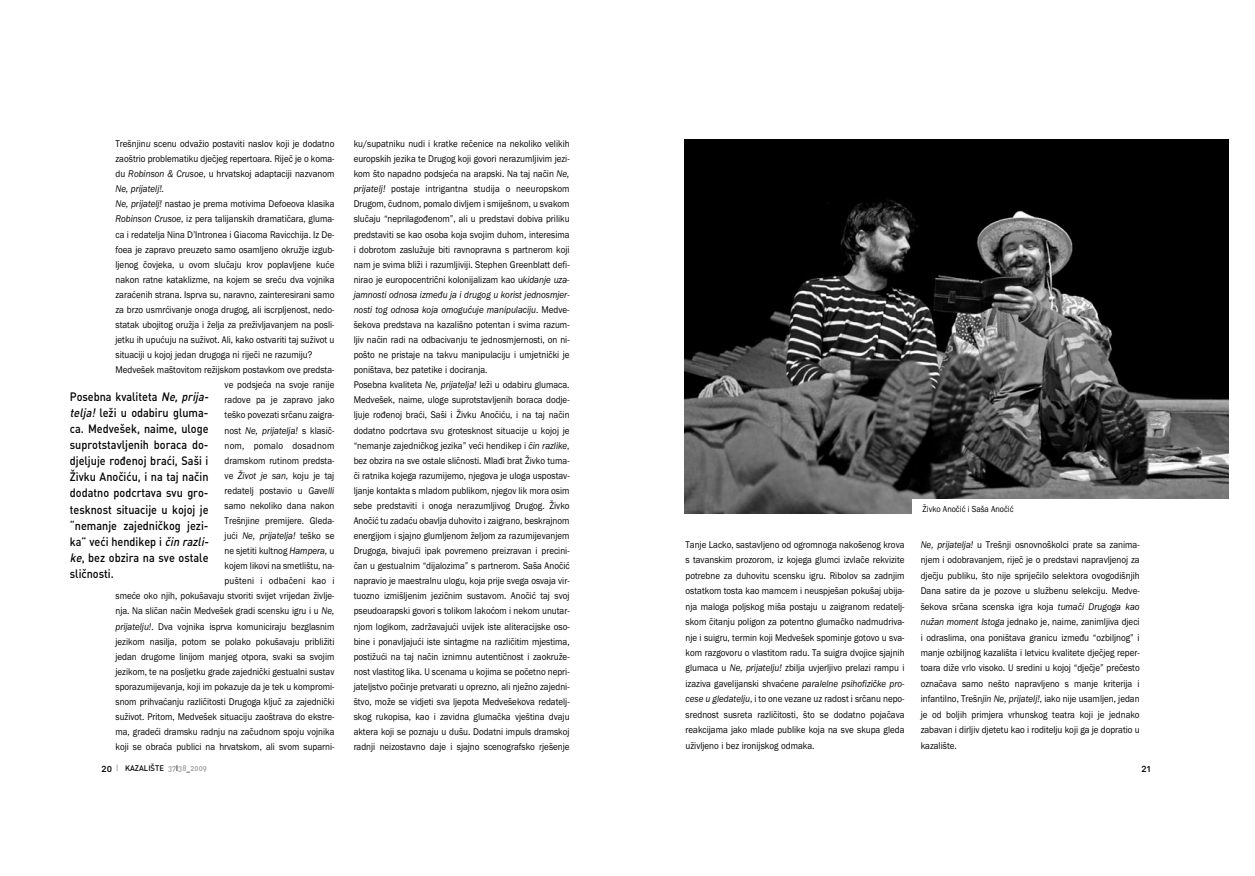
<style>
.page{position:relative;width:1255px;height:876px;background:#fff}
.page>*{position:absolute;margin:0;border:0;box-sizing:border-box;transform-origin:0 0}
.t1{font:12px/16px "DIN Medium Rounded";color:#000;scale:.9 1}
.t2{font:10.05px/15px "Franklin Gothic";color:#000;text-align:justify;scale:.9 1}
.t3{font:italic 10.05px "Franklin Gothic";color:#000;scale:.9 1}
.t4{font:10.05px "Franklin Gothic";letter-spacing:.025em;color:#000;scale:.9 1}
.t5{font:10.05px "DIN Medium Rounded";color:#000}
.t6{font:9px "Franklin Gothic";color:#000;scale:.9 1}
.t7{font:8.1px "DIN Medium Rounded";color:#000;scale:.95 1}
.s1{font-style:italic}
.s2{font-style:normal}
.s3{font-size:10.05px}
.s4{font-size:9px;color:#969696}
.s5{color:#999}
</style>
<div class="page">
<img style="left:684px;top:139px;width:544px;height:374px">
<div style="left:912px;top:499px;width:342px;height:20px;background:#fff"></div>
<p class="t2" style="left:115px;top:137px;width:245px">Trešnjin<span class="s1">u</span> scenu odvažio postaviti naslov koji je dodatno</p>
<p class="t2" style="left:115px;top:152px;width:245px">zaoštrio problematiku dječjeg repertoara. Riječ je o koma-</p>
<p class="t2" style="left:115px;top:167px;width:245px">du <span class="s1">Robinson &amp; Crusoe</span>, u hrvatskoj adaptaciji nazvanom</p>
<p class="t3" style="left:115px;top:186px;width:55px">Ne, prijatelj!.</p>
<p class="t2" style="left:115px;top:197px;width:245px"><span class="s1">Ne, prijatelj!</span> nastao je prema motivima Defoeova klasika</p>
<p class="t2" style="left:115px;top:212px;width:245px"><span class="s1">Robinson Crusoe</span>, iz pera talijanskih dramatičara, gluma-</p>
<p class="t2" style="left:115px;top:227px;width:245px">ca i redatelja Nina D’Intronea i Giacoma Ravicchija. Iz De -</p>
<p class="t2" style="left:115px;top:242px;width:245px">foea je zapravo preuzeto samo osamljeno okružje izgub-</p>
<p class="t2" style="left:115px;top:258px;width:245px">ljenog čovjeka, u ovom slučaju krov poplavljene kuće</p>
<p class="t2" style="left:115px;top:273px;width:245px">nakon ratne kataklizme, na kojem se sreću dva vojnika</p>
<p class="t2" style="left:115px;top:288px;width:245px">zaraćenih strana. Isprva su, naravno, zainteresirani samo</p>
<p class="t2" style="left:115px;top:303px;width:245px">za brzo usmrćivanje onoga drugog, ali iscrpljenost, nedo-</p>
<p class="t2" style="left:115px;top:318px;width:245px">statak ubojitog oružja i želja za preživljavanjem na posli-</p>
<p class="t2" style="left:115px;top:333px;width:245px">jetku ih upućuju na suživot. Ali, kako ostvariti taj suživot u</p>
<p class="t2" style="left:115px;top:348px;width:220px">situaciji u kojoj jedan drugoga ni riječi ne razumiju?</p>
<p class="t2" style="left:115px;top:363px;width:245px">Medvešek maštovitom režijskom postavkom ove predsta-</p>
<p class="t2" style="left:224px;top:378px;width:123px">ve podsjeća na svoje ranije</p>
<p class="t2" style="left:224px;top:393px;width:123px">radove pa je zapravo jako</p>
<p class="t2" style="left:224px;top:408px;width:123px">teško povezati srčanu zaigra-</p>
<p class="t3" style="left:224px;top:427px;width:123px"><span class="s2">nost</span> Ne, prijatelja! <span class="s2">s klasič-</span></p>
<p class="t4" style="left:224px;top:442px;width:123px">nom, pomalo dosadnom</p>
<p class="t2" style="left:224px;top:454px;width:123px">dramskom rutinom predsta-</p>
<p class="t2" style="left:224px;top:469px;width:123px">ve <span class="s1">Život je san</span>, koju je taj</p>
<p class="t2" style="left:224px;top:484px;width:123px">redatelj postavio u <span class="s1">Gavelli</span></p>
<p class="t2" style="left:224px;top:499px;width:123px">samo nekoliko dana nakon</p>
<p class="t2" style="left:224px;top:514px;width:123px">Trešnjin<span class="s1">e</span> premijere. Gle da -</p>
<p class="t3" style="left:224px;top:532px;width:123px"><span class="s2">jući</span> Ne, prijatelja! <span class="s2">teško se</span></p>
<p class="t2" style="left:224px;top:544px;width:123px">ne sjetiti kultnog <span class="s1">Hampera,</span> u</p>
<p class="t2" style="left:224px;top:559px;width:123px">kojem likovi na smetlištu, na -</p>
<p class="t4" style="left:224px;top:577px;width:123px">pušteni i odbačeni kao i</p>
<p class="t2" style="left:115px;top:589px;width:245px">smeće oko njih, pokušavaju stvoriti svijet vrijedan življe-</p>
<p class="t2" style="left:115px;top:604px;width:245px">nja. Na sličan način Medvešek gradi scensku igru i u <span class="s1">Ne,</span></p>
<p class="t2" style="left:115px;top:619px;width:245px"><span class="s1">prijatelju!</span>. Dva vojnika isprva komuniciraju bezglasnim</p>
<p class="t2" style="left:115px;top:634px;width:245px">jezikom nasilja, potom se polako pokušavaju približiti</p>
<p class="t2" style="left:115px;top:650px;width:245px">jedan drugome linijom manjeg otpora, svaki sa svojim</p>
<p class="t2" style="left:115px;top:665px;width:245px">jezikom, te na posljetku grade zajednički gestualni sustav</p>
<p class="t2" style="left:115px;top:680px;width:245px">sporazumijevanja, koji im pokazuje da je tek u kompromi-</p>
<p class="t2" style="left:115px;top:695px;width:245px">snom prihvaćanju različitosti Drugoga ključ za zajednički</p>
<p class="t2" style="left:115px;top:710px;width:245px">suživot. Pritom, Medvešek situaciju zaoštrava do ekstre-</p>
<p class="t2" style="left:115px;top:725px;width:245px">ma, gradeći dramsku radnju na začudnom spoju vojnika</p>
<p class="t2" style="left:115px;top:740px;width:245px">koji se obraća publici na hrvatskom, ali svom suparni-</p>
<p class="t1" style="left:70px;top:390px;width:158px">Posebna kvaliteta <span class="s1">Ne, prija&shy;telja!</span> leži u odabiru gluma&shy;ca. Medvešek, naime, uloge suprotstavljenih boraca do - djeljuje rođenoj braći, Saši i<br>Živku Anočiću, i na taj način dodatno podcrtava svu gro&shy;tesknost situacije u kojoj je “nemanje zajedničkog jezi&shy;ka” veći hendikep i <span class="s1">čin razli&shy;ke</span>, bez obzira na sve ostale sličnosti.</p>
<p class="t2" style="left:353px;top:137px;width:241px;text-align:left">ku/supatniku nudi i kratke rečenice na nekoliko velikih europskih jezika te Drugog koji govori nerazumljivim jezi&shy;kom što napadno podsjeća na arapski. Na taj način <span class="s1">Ne, prijatelj!</span> postaje intrigantna studija o neeuropskom Drugom, čudnom, pomalo divljem i smiješnom, u svakom slučaju “neprilagođenom”, ali u predstavi dobiva priliku predstaviti se kao osoba koja svojim duhom, interesima i dobrotom zaslužuje biti ravnopravna s partnerom koji nam je svima bliži i razumljiviji. Stephen Greenblatt defi&shy;nirao je europocentrični kolonijalizam kao u<span class="s1">kidanje uza&shy;jamnosti odnosa između ja i drugog u korist jednosmjer&shy;nosti tog odnosa koja omogućuje manipulaciju</span>. Med ve - šekova predstava na kazališno potentan i svima razum&shy;ljiv način radi na odbacivanju te jednosmjernosti, on ni - pošto ne pristaje na takvu manipulaciju i umjetnički je poništava, bez patetike i dociranja.<br>Posebna kvaliteta <span class="s1">Ne, prijatelja!</span> leži u odabiru glumaca.<br>Medvešek, naime, uloge suprotstavljenih boraca dodje&shy;ljuje rođenoj braći, Saši i Živku Anočiću, i na taj način dodatno podcrtava svu grotesknost situacije u kojoj je “nemanje zajedničkog jezika” veći hendikep i <span class="s1">čin razlike</span>, bez obzira na sve ostale sličnosti. Mlađi brat Živko tuma&shy;či ratnika kojega razumijemo, njegova je uloga uspostav&shy;ljanje kontakta s mladom publikom, njegov lik mora osim sebe predstaviti i onoga nerazumljivog Drugog. Živko Anočić tu zadaću obavlja duhovito i zaigrano, beskrajnom energijom i sjajno glumljenom željom za razumijevanjem Drugoga, bivajući ipak povremeno preizravan i precini&shy;čan u gestualnim “dijalozima” s partnerom. Saša Anočić napravio je maestralnu ulogu, koja prije svega osvaja vir&shy;tuozno izmišljenim jezičnim sustavom. Anočić taj svoj pse udo arapski govori s tolikom lakoćom i nekom unutar&shy;njom logikom, zadržavajući uvijek iste aliteracijske oso&shy;bine i ponavljajući iste sintagme na različitim mjestima, postižući na taj način iznimnu autentičnost i zaokruže&shy;nost vlastitog lika. U scenama u kojima se početno nepri&shy;jateljstvo počinje pretvarati u oprezno, ali nježno zajedni&shy;štvo, može se vidjeti sva ljepota Medvešekova redatelj&shy;skog rukopisa, kao i zavidna glumačka vještina dvaju aktera koji se poznaju u dušu. Dodatni impuls dramskoj radnji neizostavno daje i sjajno scenografsko rješenje</p>
<p class="t2" style="left:685px;top:537px;width:245px;line-height:15.5px">Tanje Lacko, sastavljeno od ogromnoga nakošenog krova s tavanskim prozorom, iz kojega glumci izvlače rekvizite potrebne za duhovitu scensku igru. Ribolov sa zadnjim ostatkom tosta kao mamcem i neuspješan pokušaj ubija&shy;nja maloga poljskog miša postaju u zaigranom redatelj&shy;skom čitanju poligon za potentno glumačko nadmudriva&shy;nje i suigru, termin koji Medvešek spominje gotovo u sva&shy;kom razgovoru o vlastitom radu. Ta suigra dvojice sjajnih glumaca u <span class="s1">Ne, prijatelju!</span> zbilja uvjerljivo prelazi rampu i izaziva gavelijanski shvaćene <span class="s1">paralelne psihofizičke pro&shy;cese u gledatelju</span>, i to one vezane uz radost i srčanu nepo&shy;srednost susreta različitosti, što se dodatno pojačava reakcijama jako mlade publike koja na sve skupa gleda uživljeno i bez ironijskog odmaka.</p>
<p class="t6" style="left:922px;top:506px;width:102px">Živko Anočić i Saša Anočić</p>
<p class="t2" style="left:920px;top:537px;width:245px;line-height:15.5px"><span class="s1">Ne, prijatelja!</span> u Trešnji osnovnoškolci prate sa zanima&shy;njem i odobravanjem, riječ je o predstavi napravljenoj za dječju publiku, što nije spriječilo selektora ovogodišnjih Dana satire da je pozove u službenu selekciju. Medve - šekova srčana scenska igra koja <span class="s1">tumači Drugoga kao nužan moment Istoga</span> jednako je, naime, zanimljiva djeci i odraslima, ona poništava granicu između “ozbiljnog” i manje ozbiljnog kazališta i letvicu kvalitete dječjeg reper&shy;toara diže vrlo visoko. U sredini u kojoj “dječje” prečesto označava samo nešto napravljeno s manje kriterija i infantilno, Trešn<span class="s1">jin Ne, prijatelj!</span>, iako nije usamljen, jedan je od boljih primjera vrhunskog teatra koji je jednako zabavan i dirljiv djetetu kao i roditelju koji ga je dopratio u kazalište.</p>
<p class="t7" style="left:102px;top:765px;width:112px"><span class="s3">20</span> <span class="s4">I</span> KAZALIŠTE <span class="s5">37</span>I<span class="s5">38</span>_<span class="s5">2009</span></p>
<p class="t5" style="left:1141px;top:765px;width:11px">21</p>
</div>
